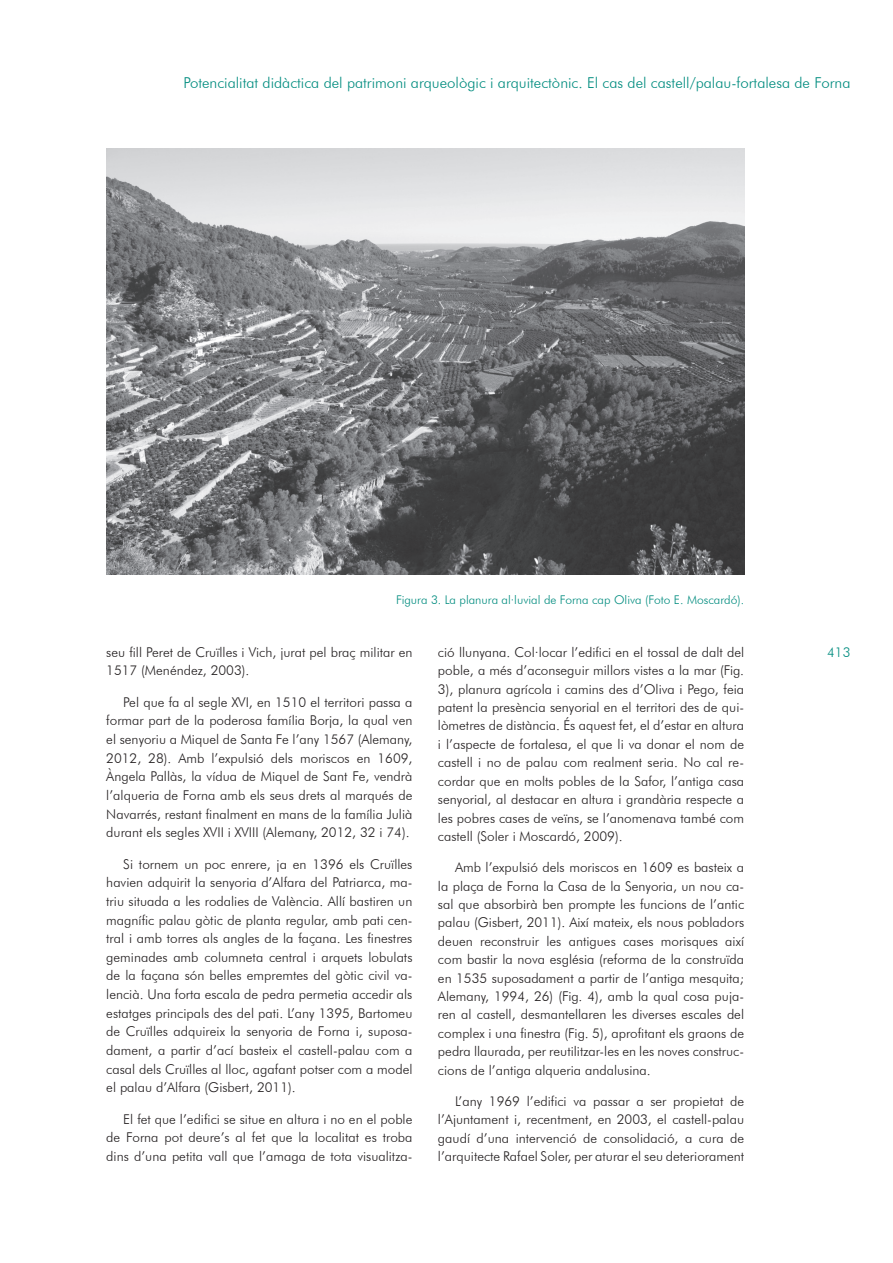
<style>
.page{position:relative;width:893px;height:1263px;background:#fff}
.page>*{position:absolute;margin:0;border:0;box-sizing:border-box;transform-origin:0 0}
.t1{font:300 15px "Futura BT";color:#008c7f}
.t2{font:300 13.5px/18.5px "Futura BT";color:#231f20;text-align:justify}
.t3{font:300 13.5px "Futura BT";color:#008c7f}
.t4{font:300 12px "Futura BT";color:#008c7f}
</style>
<div class="page">
<img style="left:106px;top:149px;width:638px;height:425px">
<p class="t1" style="left:183px;top:73px;width:669px">Potencialitat didàctica del patrimoni arqueològic i arquitectònic. El cas del castell/palau-fortalesa de Forna</p>
<p class="t4" style="left:396px;top:593px;width:349px">Figura 3. La planura al·luvial de Forna cap Oliva (Foto E. Moscardó).</p>
<p class="t2" style="left:106px;top:642px;width:308px">seu fill Peret de Cruïlles i Vich, jurat pel braç militar en<br>1517 (Menéndez, 2003).</p>
<p class="t2" style="left:106px;top:692px;width:308px;text-indent:17px">Pel que fa al segle XVI, en 1510 el territori passa a formar part de la poderosa família Borja, la qual ven el senyoriu a Miquel de Santa Fe l’any 1567 (Alemany, 2012, 28). Amb l’expulsió dels moriscos en 1609, Àngela Pallàs, la vídua de Miquel de Sant Fe, vendrà l’alqueria de Forna amb els seus drets al marqués de Navarrés, restant finalment en mans de la família Julià durant els segles XVII i XVIII (Alemany, 2012, 32 i 74).</p>
<p class="t2" style="left:106px;top:854px;width:308px;text-indent:17px">Si tornem un poc enrere, ja en 1396 els Cruïlles havien adquirit la senyoria d’Alfara del Patriarca, ma&shy;triu situada a les rodalies de València. Allí bastiren un magnífic palau gòtic de planta regular, amb pati cen&shy;tral i amb torres als angles de la façana. Les finestres geminades amb columneta central i arquets lobulats de la façana són belles empremtes del gòtic civil va&shy;lencià. Una forta escala de pedra permetia accedir als estatges principals des del pati. L’any 1395, Bartomeu de Cruïlles adquireix la senyoria de Forna i, suposa&shy;dament, a partir d’ací basteix el castell-palau com a casal dels Cruïlles al lloc, agafant potser com a model el palau d’Alfara (Gisbert, 2011).</p>
<p class="t2" style="left:106px;top:1109px;width:308px;text-indent:17px">El fet que l’edifici se situe en altura i no en el poble de Forna pot deure’s al fet que la localitat es troba dins d’una petita vall que l’amaga de tota visualitza-</p>
<p class="t2" style="left:438px;top:643px;width:308px">ció llunyana. Col·locar l’edifici en el tossal de dalt del poble, a més d’aconseguir millors vistes a la mar (Fig.<br>3), planura agrícola i camins des d’Oliva i Pego, feia patent la presència senyorial en el territori des de qui&shy;lòmetres de distància. És aquest fet, el d’estar en altura i l’aspecte de fortalesa, el que li va donar el nom de castell i no de palau com realment seria. No cal re&shy;cordar que en molts pobles de la Safor, l’antiga casa senyorial, al destacar en altura i grandària respecte a les pobres cases de veïns, se l’anomenava també com castell (Soler i Moscardó, 2009).</p>
<p class="t2" style="left:438px;top:858px;width:308px;text-indent:17px">Amb l’expulsió dels moriscos en 1609 es basteix a la plaça de Forna la Casa de la Senyoria, un nou ca&shy;sal que absorbirà ben prompte les funcions de l’antic palau (Gisbert, 2011). Així mateix, els nous pobladors deuen reconstruir les antigues cases morisques així com bastir la nova església (reforma de la construïda en 1535 suposadament a partir de l’antiga mesquita; Alemany, 1994, 26) (Fig. 4), amb la qual cosa puja&shy;ren al castell, desmantellaren les diverses escales del complex i una finestra (Fig. 5), aprofitant els graons de pedra llaurada, per reutilitzar-les en les noves construc&shy;cions de l’antiga alqueria andalusina.</p>
<p class="t2" style="left:438px;top:1092px;width:308px;text-indent:17px">L’any 1969 l’edifici va passar a ser propietat de l’Ajuntament i, recentment, en 2003, el castell-palau gaudí d’una intervenció de consolidació, a cura de l’arquitecte Rafael Soler, per aturar el seu deteriorament</p>
<p class="t3" style="left:827px;top:644px;width:25px">413</p>
</div>
